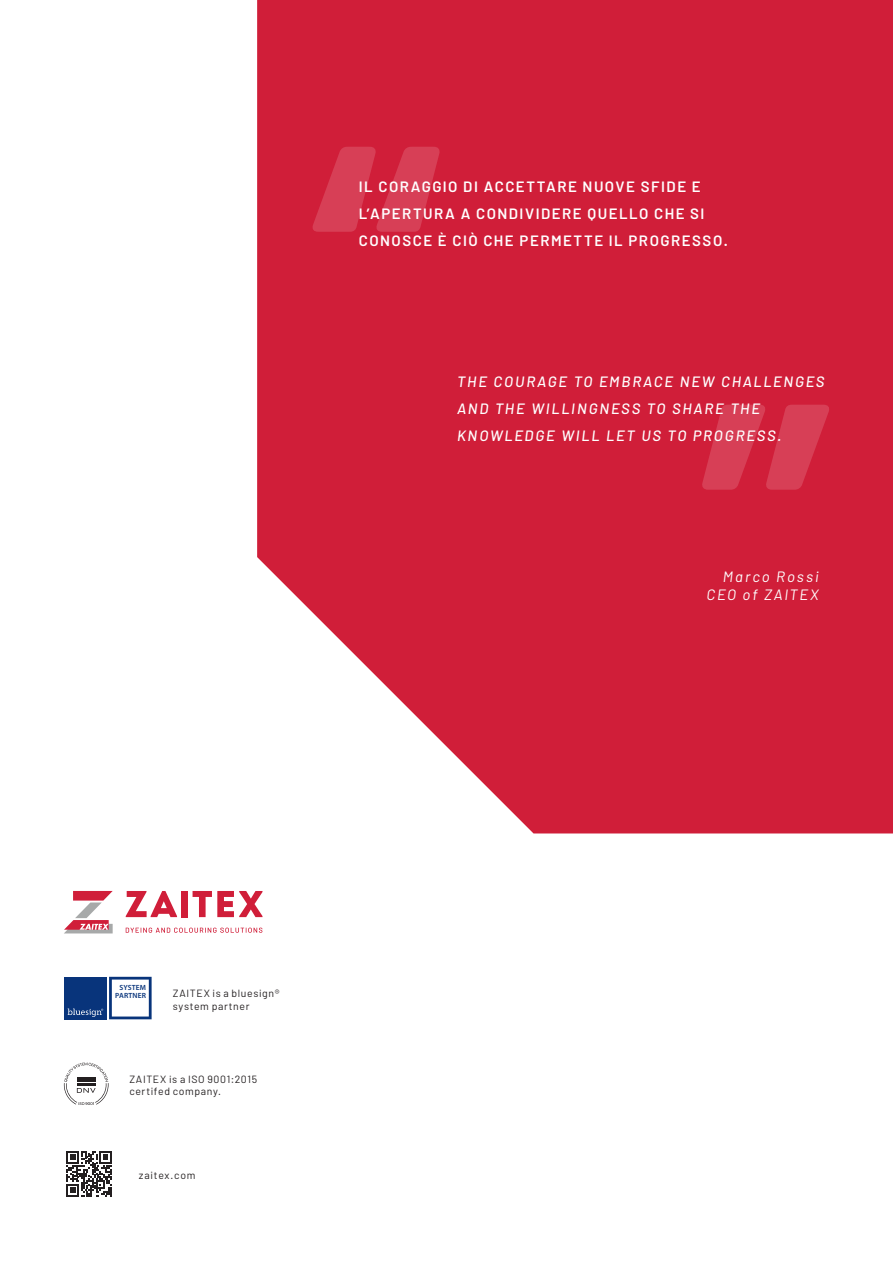
<style>
.page{position:relative;width:893px;height:1263px;background:#fff}
.page>*{position:absolute;margin:0;border:0;box-sizing:border-box;transform-origin:0 0}
.t1{font:600 15px/27px "Barlow";letter-spacing:.095em;color:#fff}
.t2{font:italic 500 15px/27px "Barlow";letter-spacing:.12em;color:#fff}
.t3{font:italic 15px "Barlow";letter-spacing:.125em;color:#fff}
.Lista_coloranti_EN{font:10.5px "Barlow";letter-spacing:.06em;color:#231f20}
.Lista_coloranti_EN-2{font:10.5px "Barlow";letter-spacing:.08em;color:#231f20}
.t4{font:600 7.5px/7.6px "Myriad Pro";letter-spacing:.02em;color:#08347b;text-align:center}
</style>
<div class="page">
<svg style="left:257px;top:0;width:636px;height:833px;background:#d32f48"></svg>
<svg style="left:67px;top:1151px;width:45px;height:45px"></svg>
<svg style="left:311px;top:147px;width:129px;height:85px;background:#d4324a"></svg>
<svg style="left:701px;top:405px;width:129px;height:85px;background:#d4324a"></svg>
<div style="left:64px;top:977px;width:42px;height:42px;background:#08347b"></div>
<svg style="left:68px;top:1008px;width:35px;height:9px"></svg>
<svg style="left:109px;top:977px;width:43px;height:42px"></svg>
<svg style="left:126px;top:928px;width:136px;height:5px"></svg>
<svg style="left:64px;top:891px;width:49px;height:42px"></svg>
<svg style="left:126px;top:891px;width:51px;height:26px"></svg>
<div style="left:181px;top:891px;width:7px;height:26px;background:#d01e39"></div>
<svg style="left:193px;top:891px;width:69px;height:26px"></svg>
<svg style="left:64px;top:1062px;width:45px;height:43px"></svg>
<p class="t1" style="left:359px;top:173px;width:370px">IL CORAGGIO DI ACCETTARE NUOVE SFIDE E<br>L’APERTURA A CONDIVIDERE QUELLO CHE SI<br>CONOSCE È CIÒ CHE PERMETTE IL PROGRESSO.</p>
<p class="t2" style="left:457px;top:368px;width:369px">THE COURAGE TO EMBRACE NEW CHALLENGES<br>AND THE WILLINGNESS TO SHARE THE<br>KNOWLEDGE WILL LET US TO PROGRESS.</p>
<p class="t3" style="left:723px;top:567px;width:97px">Marco Rossi</p>
<p class="t3" style="left:706px;top:585px;width:114px">CEO of ZAITEX</p>
<p class="t4" style="left:115px;top:984px;width:32px">SYSTEM<br>PARTNER</p>
<p class="Lista_coloranti_EN" style="left:173px;top:986px;width:108px">ZAITEX is a bluesign®</p>
<p class="Lista_coloranti_EN" style="left:173px;top:999px;width:78px">system partner</p>
<p class="Lista_coloranti_EN" style="left:129px;top:1072px;width:129px">ZAITEX is a ISO 9001:2015</p>
<p class="Lista_coloranti_EN" style="left:129px;top:1085px;width:93px">certifed company.</p>
<p class="Lista_coloranti_EN-2" style="left:139px;top:1169px;width:58px">zaitex.com</p>
</div>
